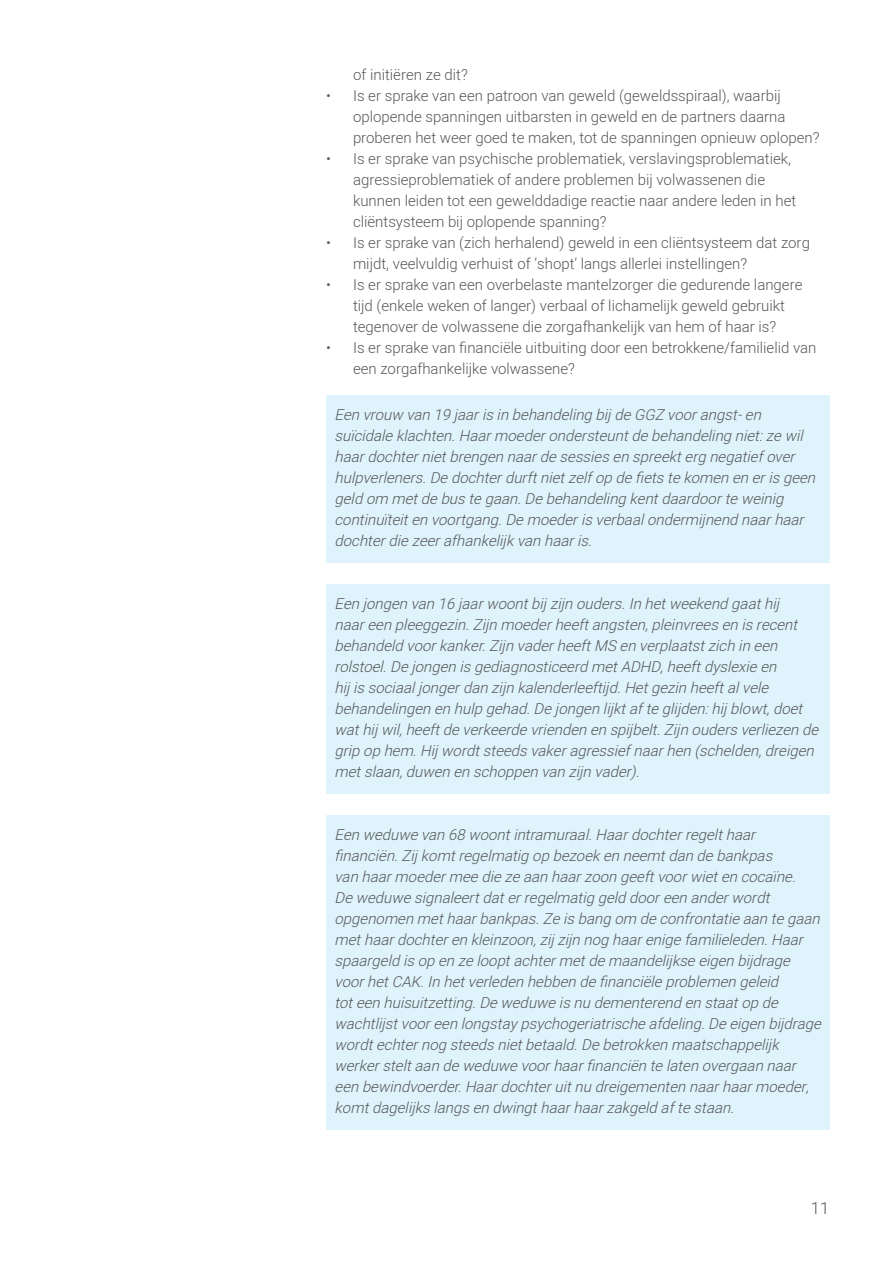
<style>
.page{position:relative;width:893px;height:1263px;background:#fff}
.page>*{position:absolute;margin:0;border:0;box-sizing:border-box;transform-origin:0 0}
.t1{font:300 16.5px "Heebo";color:#57585a}
.t2{font:italic 300 15px/21px "Heebo";color:#57585a}
.t3{font:300 15px/21px "Heebo";color:#57585a}
</style>
<div class="page">
<div style="left:326px;top:395px;width:503px;height:167px;background:#dff3fc"></div>
<div style="left:326px;top:584px;width:503px;height:209px;background:#dff3fc"></div>
<div style="left:326px;top:815px;width:503px;height:314px;background:#dff3fc"></div>
<p class="t3" style="left:353px;top:63px;width:116px">of initiëren ze dit?</p>
<p class="t3" style="left:353px;top:84px;width:468px;text-indent:-27px">• Is er sprake van een patroon van geweld (geweldsspiraal), waarbij oplopende spanningen uitbarsten in geweld en de partners daarna proberen het weer goed te maken, tot de spanningen opnieuw oplopen?</p>
<p class="t3" style="left:353px;top:147px;width:445px;text-indent:-27px">• Is er sprake van psychische problematiek, verslavingsproblematiek, agressieproblematiek of andere problemen bij volwassenen die kunnen leiden tot een gewelddadige reactie naar andere leden in het cliëntsysteem bij oplopende spanning?</p>
<p class="t3" style="left:353px;top:231px;width:458px;text-indent:-27px">• Is er sprake van (zich herhalend) geweld in een cliëntsysteem dat zorg mijdt, veelvuldig verhuist of ‘shopt’ langs allerlei instellingen?</p>
<p class="t3" style="left:353px;top:273px;width:451px;text-indent:-27px">• Is er sprake van een overbelaste mantelzorger die gedurende langere tijd (enkele weken of langer) verbaal of lichamelijk geweld gebruikt tegenover de volwassene die zorgafhankelijk van hem of haar is?</p>
<p class="t3" style="left:353px;top:336px;width:465px;text-indent:-27px">• Is er sprake van financiële uitbuiting door een betrokkene/familielid van een zorgafhankelijke volwassene?</p>
<p class="t2" style="left:334px;top:403px;width:486px">Een vrouw van 19 jaarisin behandeling bij deGGZ voorangst-en suïcidaleklachten.Haarmoederondersteuntdebehandeling niet:zewil haardochternietbrengen naardesessiesen spreekterg negatiefover hulpverleners.Dedochterdurftnietzelfop defietstekomen en erisgeen geld om metdebustegaan.Debehandeling kentdaardoorteweinig continuïteiten voortgang.Demoederisverbaalondermijnend naarhaar dochterdiezeerafhankelijkvan haaris.</p>
<p class="t2" style="left:334px;top:592px;width:490px">Een jongen van 16 jaarwoontbij zijn ouders.In hetweekend gaathij naareen pleeggezin.Zijn moederheeftangsten,pleinvreesen isrecent behandeld voorkanker.Zijn vaderheeftMS en verplaatstzich in een rolstoel.Dejongen isgediagnosticeerd metADHD,heeftdyslexieen<br>hij issociaaljongerdan zijn kalenderleeftijd.Hetgezin heeftalvele behandelingen en hulp gehad.Dejongen lijktafteglijden:hij blowt,doet wathij wil,heeftdeverkeerdevrienden en spij belt.Zij n oudersverliezen de grip op hem.Hij wordtsteedsvakeragressiefnaarhen (schelden,dreigen metslaan,duwen en schoppen van zijn vader).</p>
<p class="t2" style="left:334px;top:823px;width:492px">Een weduwevan 68 woontintramuraal.Haardochterregelthaar financiën.Zij komtregelmatig op bezoeken neemtdan debankpas<br>van haarmoedermeediezeaan haarzoon geeftvoorwieten cocaïne.<br>Deweduwesignaleertdaterregelmatig geld dooreen anderwordt opgenomen methaarbankpas.Zeisbang om deconfrontatieaan tegaan methaardochteren kleinzoon,zij zijn nog haarenigefamilieleden.Haar spaargeld isop en zelooptachtermetdemaandelijkseeigen bijdrage voorhetCAK.In hetverleden hebben definanciëleproblemen geleid toteen huisuitzetting.Deweduweisnu dementerend en staatop de wachtlijstvooreen longstaypsychogeriatrischeafdeling.Deeigen bijdrage wordtechternog steedsnietbetaald.Debetrokken maatschappelij k werkersteltaan deweduwevoorhaarfinanciën telaten overgaan naar een bewindvoerder.Haardochteruitnu dreigementen naarhaarmoeder, komtdagelijkslangsen dwingthaarhaarzakgeld aftestaan.</p>
<p class="t1" style="left:811px;top:1197px;width:20px">11</p>
</div>
